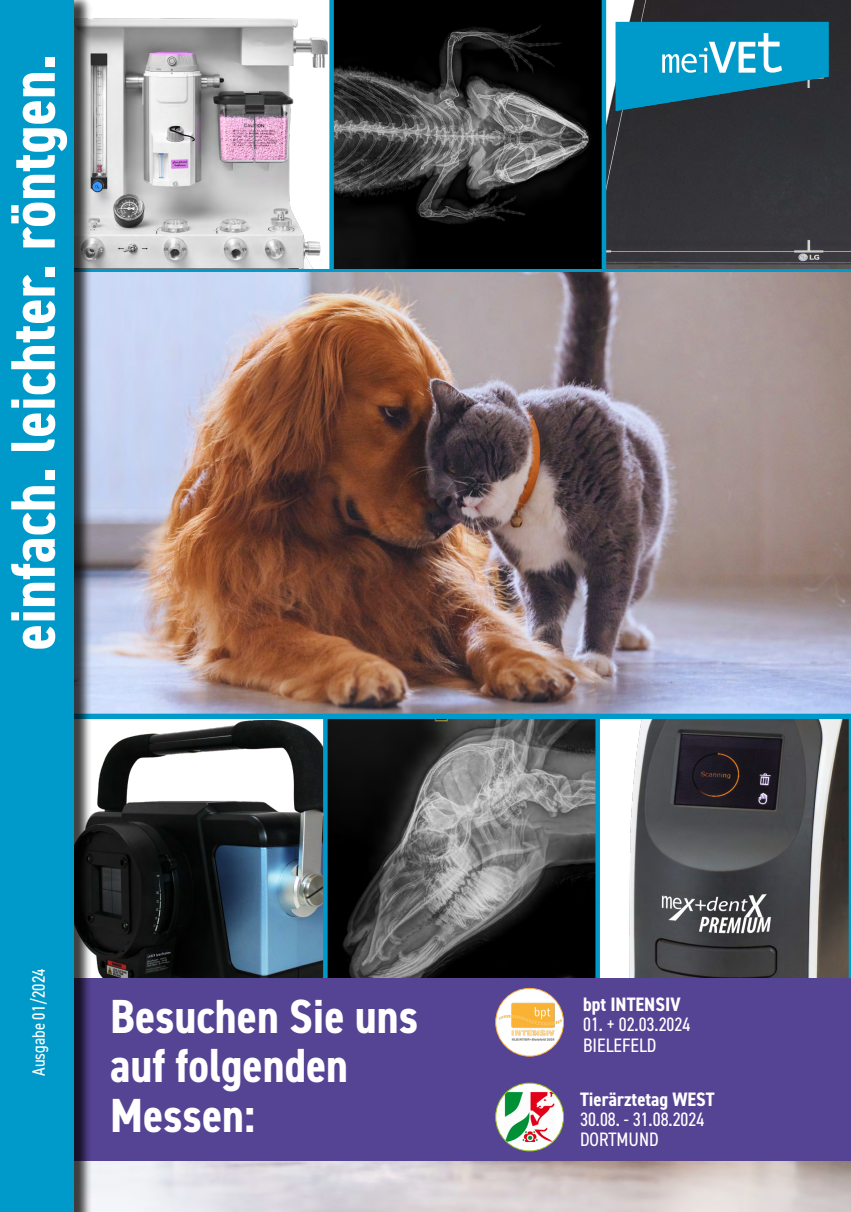
<style>
.page{position:relative;width:851px;height:1212px;background:#fff}
.page>*{position:absolute;margin:0;border:0;box-sizing:border-box;transform-origin:0 0}
.t1{font:700 condensed 63px "DIN2014";color:#fff}
.t2{font:700 condensed 48px/49.5px "DIN2014";color:#fff}
.t3{font:condensed 19.5px/20.5px "DIN2014";color:#fff}
.t4{font:700 condensed 19.5px "DIN2014";color:#fff}
.t5{font:condensed 18px "DIN2014";color:#fff}
</style>
<div class="page">
<svg style="left:606px;top:0;width:244px;height:269px;background:#39393e"></svg>
<svg style="left:93px;top:18px;width:235px;height:251px"></svg>
<svg style="left:329px;top:0;width:277px;height:269px;background:#232729"></svg>
<svg style="left:600px;top:717px;width:250px;height:261px"></svg>
<img style="left:93px;top:719px;width:230px;height:259px">
<img style="left:328px;top:719px;width:267px;height:259px">
<div style="left:323px;top:714px;width:277px;height:286px;border:4px solid #009aca"></div>
<img style="left:93px;top:269px;width:757px;height:448px">
<svg style="left:615px;top:22px;width:213px;height:89px;background:#1b8cb0"></svg>
<div style="left:67px;top:978px;width:783px;height:183px;background:#554394"></div>
<div style="left:0;top:0;width:93px;height:1212px;background:#000;opacity:.75"></div>
<div style="left:0;top:0;width:74px;height:1212px;background:#009aca"></div>
<img style="left:495px;top:991px;width:68px;height:63px">
<div style="left:495px;top:988px;width:69px;height:68px;border:1px solid #f9af3c;border-radius:50%"></div>
<div style="left:495px;top:1083px;width:68px;height:68px;background:#fff;border-radius:50%"></div>
<img style="left:504px;top:1091px;width:51px;height:51px">
<div style="left:495px;top:1083px;width:69px;height:68px;border:1px solid #9bc320;border-radius:50%"></div>
<h1 class="t1" style="left:-9px;top:650px;width:598px;rotate:-90deg">einfach. leichter. röntgen.</h1>
<p class="t5" style="left:27px;top:1076px;width:109px;rotate:-90deg">Ausgabe 01/2024</p>
<h2 class="t2" style="left:110px;top:991px;width:310px">Besuchen Sie uns auf folgenden<br>Messen:</h2>
<p class="t4" style="left:583px;top:991px;width:99px">bpt INTENSIV</p>
<p class="t3" style="left:583px;top:1013px;width:109px">01. + 02.03.2024<br>BIELEFELD</p>
<p class="t4" style="left:580px;top:1086px;width:136px">Tierärztetag WEST</p>
<p class="t3" style="left:580px;top:1108px;width:126px">30.08. - 31.08.2024<br>DORTMUND</p>
</div>
